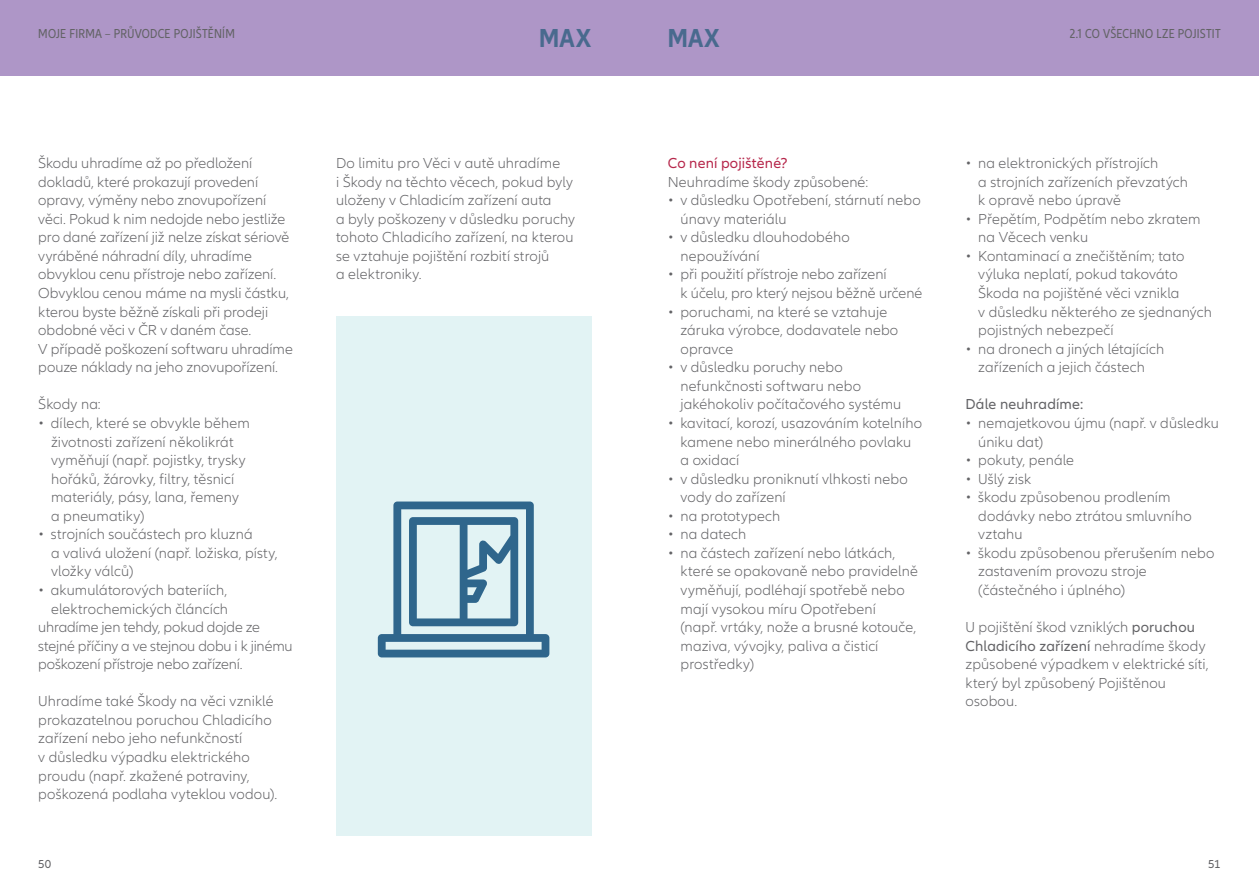
<style>
.page{position:relative;width:1259px;height:893px;background:#fff}
.page>*{position:absolute;margin:0;border:0;box-sizing:border-box;transform-origin:0 0}
.Intro_Caps_18pt{font:700 condensed 27px "Allianz Neo";letter-spacing:.02em;color:#496a8e}
.text{font:300 15px/18.6px "Allianz Neo";letter-spacing:.005em;color:#636366}
.Co_není_P{font:15px "Allianz Neo";letter-spacing:.015em;color:#b6274b}
.Podnadpis{font:15px "Allianz Neo";letter-spacing:.01em;color:#636366}
.RunningTitle{font:condensed 13.5px "Allianz Neo";letter-spacing:.015em;color:#636366}
.t1{font:12px "Allianz Neo";color:#636366}
.s1{font-weight:400}
</style>
<div class="page">
<div style="left:0;top:0;width:629px;height:76px;background:#ae96c7"></div>
<div style="left:629px;top:0;width:630px;height:76px;background:#ae96c7"></div>
<div style="left:336px;top:317px;width:255px;height:519px;background:#e2f3f4"></div>
<svg style="left:378px;top:501px;width:171px;height:156px"></svg>
<p class="RunningTitle" style="left:38px;top:26px;width:198px">MOJE FIRMA – PRŮVODCE POJIŠTĚNÍM</p>
<p class="RunningTitle" style="left:1070px;top:26px;width:152px">2.1 CO VŠECHNO LZE POJISTIT</p>
<p class="Intro_Caps_18pt" style="left:539px;top:23px;width:54px">MAX</p>
<p class="Intro_Caps_18pt" style="left:668px;top:23px;width:54px">MAX</p>
<p class="text" style="left:38px;top:154px;width:256px">Škodu uhradíme až po předložení dokladů, které prokazují provedení opravy, výměny nebo znovupořízení věci. Pokud k nim nedojde nebo jestliže pro dané zařízení již nelze získat sériově vyráběné náhradní díly, uhradíme obvyklou cenu přístroje nebo zařízení.<br>Obvyklou cenou máme na mysli částku, kterou byste běžně získali při prodeji obdobné věci v ČR v daném čase.<br>V případě poškození softwaru uhradíme pouze náklady na jeho znovupořízení.</p>
<p class="text" style="left:38px;top:395px;width:64px">Škody na:</p>
<p class="text" style="left:51px;top:414px;width:200px;text-indent:-13px">• dílech, které se obvykle během životnosti zařízení několikrát vyměňují (např. pojistky, trysky hořáků, žárovky, filtry, těsnicí materiály, pásy, lana, řemeny a pneumatiky)</p>
<p class="text" style="left:51px;top:525px;width:228px;text-indent:-13px">• strojních součástech pro kluzná<br>a valivá uložení (např. ložiska, písty, vložky válců)</p>
<p class="text" style="left:38px;top:581px;width:191px;text-align:right">• akumulátorových bateriích, elektrochemických článcích</p>
<p class="text" style="left:38px;top:618px;width:256px">uhradíme jen tehdy, pokud dojde ze stejné příčiny a ve stejnou dobu i k jinému poškození přístroje nebo zařízení.</p>
<p class="text" style="left:38px;top:692px;width:241px">Uhradíme také Škody na věci vzniklé prokazatelnou poruchou Chladicího zařízení nebo jeho nefunkčností<br>v důsledku výpadku elektrického proudu (např. zkažené potraviny, poškozená podlaha vyteklou vodou).</p>
<p class="text" style="left:336px;top:154px;width:240px">Do limitu pro Věci v autě uhradíme<br>i Škody na těchto věcech, pokud byly uloženy v Chladicím zařízení auta<br>a byly poškozeny v důsledku poruchy tohoto Chladicího zařízení, na kterou se vztahuje pojištění rozbití strojů<br>a elektroniky.</p>
<p class="Co_není_P" style="left:668px;top:155px;width:121px">Co není pojištěné?</p>
<p class="text" style="left:668px;top:173px;width:202px">Neuhradíme škody způsobené:</p>
<p class="text" style="left:680px;top:191px;width:242px;text-indent:-13px">• v důsledku Opotřebení, stárnutí nebo únavy materiálu</p>
<p class="text" style="left:680px;top:229px;width:171px;text-indent:-13px">• v důsledku dlouhodobého nepoužívání</p>
<p class="text" style="left:680px;top:266px;width:243px;text-indent:-13px">• při použití přístroje nebo zařízení<br>k účelu, pro který nejsou běžně určené</p>
<p class="text" style="left:680px;top:303px;width:219px;text-indent:-13px">• poruchami, na které se vztahuje záruka výrobce, dodavatele nebo opravce</p>
<p class="text" style="left:680px;top:358px;width:222px;text-indent:-13px">• v důsledku poruchy nebo nefunkčnosti softwaru nebo jakéhokoliv počítačového systému</p>
<p class="text" style="left:680px;top:414px;width:243px;text-indent:-13px">• kavitací, korozí, usazováním kotelního kamene nebo minerálného povlaku a oxidací</p>
<p class="text" style="left:680px;top:470px;width:229px;text-indent:-13px">• v důsledku proniknutí vlhkosti nebo vody do zařízení</p>
<p class="text" style="left:668px;top:507px;width:114px">• na prototypech</p>
<p class="text" style="left:668px;top:525px;width:80px">• na datech</p>
<p class="text" style="left:680px;top:544px;width:239px;text-indent:-13px">• na částech zařízení nebo látkách, které se opakovaně nebo pravidelně vyměňují, podléhají spotřebě nebo mají vysokou míru Opotřebení<br>(např. vrtáky, nože a brusné kotouče, maziva, vývojky, paliva a čisticí prostředky)</p>
<p class="text" style="left:978px;top:154px;width:211px;text-indent:-13px">• na elektronických přístrojích<br>a strojních zařízeních převzatých k opravě nebo úpravě</p>
<p class="text" style="left:978px;top:210px;width:224px;text-indent:-13px">• Přepětím, Podpětím nebo zkratem na Věcech venku</p>
<p class="text" style="left:978px;top:247px;width:235px;text-indent:-13px">• Kontaminací a znečištěním; tato výluka neplatí, pokud takováto<br>Škoda na pojištěné věci vznikla<br>v důsledku některého ze sjednaných pojistných nebezpečí</p>
<p class="text" style="left:965px;top:340px;width:200px;text-align:center">• na dronech a jiných létajících zařízeních a jejich částech</p>
<p class="Podnadpis" style="left:965px;top:396px;width:119px">Dále neuhradíme:</p>
<p class="text" style="left:978px;top:414px;width:242px;text-indent:-13px">• nemajetkovou újmu (např. v důsledku úniku dat)</p>
<p class="text" style="left:965px;top:451px;width:110px">• pokuty, penále</p>
<p class="text" style="left:965px;top:470px;width:67px">• Ušlý zisk</p>
<p class="text" style="left:978px;top:488px;width:215px;text-indent:-13px">• škodu způsobenou prodlením dodávky nebo ztrátou smluvního vztahu</p>
<p class="text" style="left:978px;top:544px;width:238px;text-indent:-13px">• škodu způsobenou přerušením nebo zastavením provozu stroje (částečného i úplného)</p>
<p class="text" style="left:965px;top:618px;width:245px">U pojištění škod vzniklých <span class="s1">poruchou<br>Chladicího zařízení</span> nehradíme škody způsobené výpadkem v elektrické síti, který byl způsobený Pojištěnou osobou.</p>
<p class="t1" style="left:38px;top:857px;width:15px">50</p>
<p class="t1" style="left:1208px;top:857px;width:14px">51</p>
</div>
